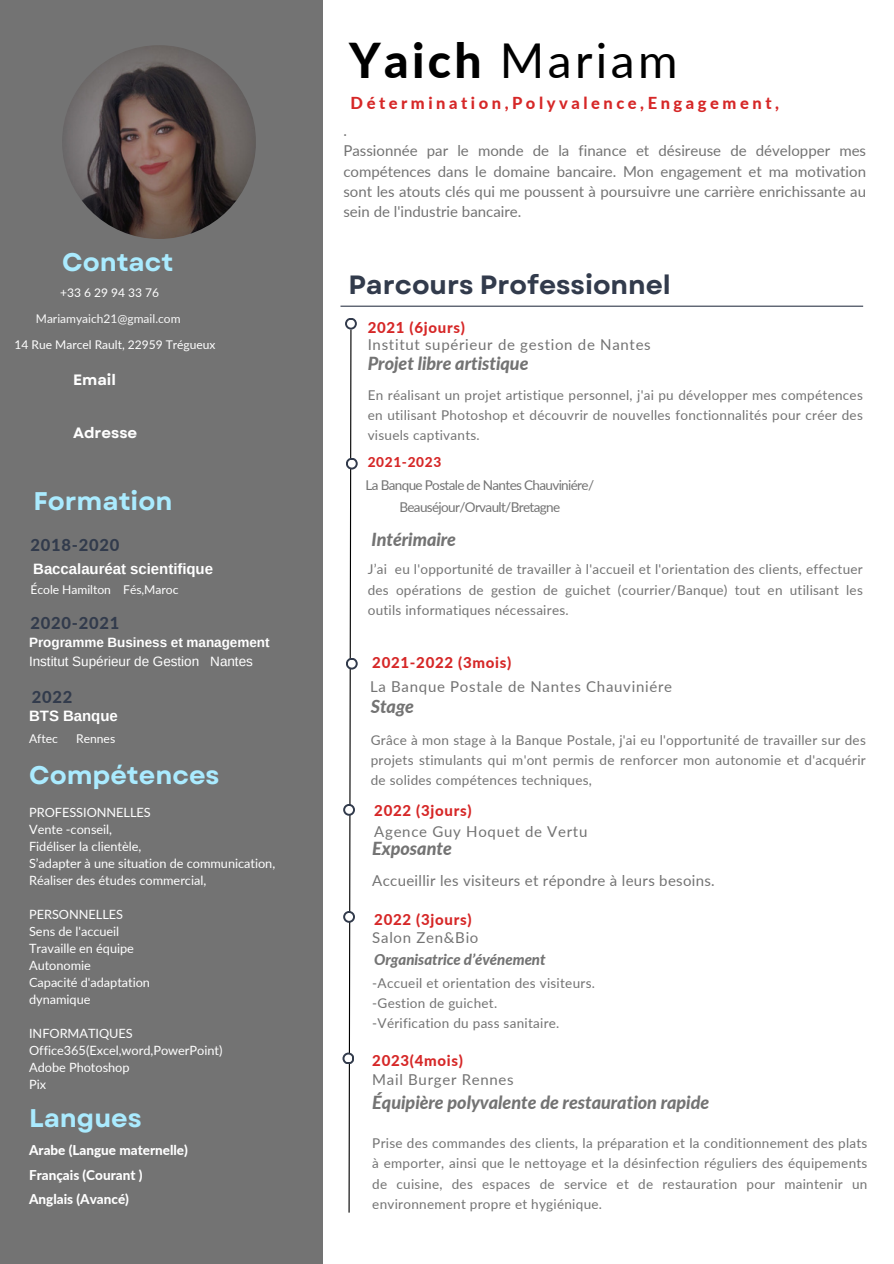
<style>
.page{position:relative;width:894px;height:1264px;background:#fff}
.page>*{position:absolute;margin:0;border:0;box-sizing:border-box;transform-origin:0 0}
.t1{font:48px "Lato";letter-spacing:.07em;color:#000}
.t2{font:700 26.4px "Garet";color:#323b4c}
.t3{font:700 25.5px "Garet";color:#aaebff}
.t4{font:italic 800 18px "Lato";letter-spacing:-.005em;color:#737373}
.t5{font:800 16.5px "Lato";letter-spacing:.215em;color:#d62727}
.t6{font:800 16.5px "Lato";letter-spacing:.045em;color:#323b4c}
.t7{font:15px/20.2px "Lato";color:#737373}
.t8{font:15px "Lato";letter-spacing:.045em;color:#737373}
.t9{font:800 15px "Lato";letter-spacing:.045em;color:#d62727}
.t10{font:15px "Lato";letter-spacing:.02em;color:#737373}
.t11{font:700 15px "Arimo";letter-spacing:-.005em;color:#fff}
.t12{font:italic 800 15px "Lato";letter-spacing:-.005em;color:#737373}
.t13{font:700 15px "Garet";color:#fff}
.t14{font:800 13.65px "Lato";letter-spacing:.045em;color:#d62727}
.t15{font:13.5px/20.2px "Lato";letter-spacing:.02em;color:#737373;text-align:justify}
.t16{font:13.5px/21.3px "Lato";letter-spacing:-.05em;color:#737373;text-align:center}
.t17{font:800 13.5px/23.7px "Lato";color:#fff}
.t18{font:13.5px "Arimo";letter-spacing:-.005em;color:#fff}
.t19{font:700 13.5px "Arimo";letter-spacing:-.005em;color:#fff}
.t20{font:12.75px "Lato";letter-spacing:-.005em;color:#fff}
.t21{font:12.15px "Lato";letter-spacing:-.005em;color:#fff}
.t22{font:12px "Lato";color:#fff}
.t23{font:12px "Lato";color:#f8f8f8}
.s1{font-weight:800}
</style>
<div class="page">
<div style="left:0;top:0;width:322px;height:1263px;background:#737373"></div>
<hr style="left:340px;top:305px;width:522px;height:2px;background:#323b4c">
<svg style="left:348px;top:328px;width:4px;height:885px"></svg>
<svg style="left:345px;top:318px;width:12px;height:11px"></svg>
<div style="left:347px;top:320px;width:8px;height:7px;background:#fff;border-radius:50%"></div>
<svg style="left:346px;top:457px;width:11px;height:12px"></svg>
<div style="left:348px;top:459px;width:7px;height:8px;background:#fff;border-radius:50%"></div>
<svg style="left:346px;top:657px;width:11px;height:12px"></svg>
<div style="left:348px;top:659px;width:7px;height:8px;background:#fff;border-radius:50%"></div>
<img style="left:62px;top:45px;width:194px;height:194px;border-radius:50%">
<svg style="left:343px;top:911px;width:12px;height:11px"></svg>
<div style="left:345px;top:912px;width:8px;height:8px;background:#fff;border-radius:50%"></div>
<svg style="left:342px;top:1052px;width:12px;height:12px"></svg>
<div style="left:344px;top:1054px;width:8px;height:8px;background:#fff;border-radius:50%"></div>
<svg style="left:343px;top:804px;width:12px;height:11px"></svg>
<div style="left:345px;top:806px;width:8px;height:7px;background:#fff;border-radius:50%"></div>
<p class="t3" style="left:62px;top:244px;width:113px">Contact</p>
<p class="t22" style="left:60px;top:285px;width:100px">+33 6 29 94 33 76</p>
<p class="t23" style="left:36px;top:311px;width:146px">Mariamyaich21@gmail.com</p>
<h4 class="t22" style="left:15px;top:337px;width:202px">14 Rue Marcel Rault, 22959 Trégueux</h4>
<p class="t13" style="left:73px;top:368px;width:44px">Email</p>
<h4 class="t13" style="left:73px;top:422px;width:66px">Adresse</h4>
<h2 class="t3" style="left:33px;top:482px;width:140px">Formation</h2>
<h5 class="t6" style="left:30px;top:534px;width:90px">2018-2020</h5>
<h1 class="t11" style="left:33px;top:560px;width:181px">Baccalauréat scientifique</h1>
<h3 class="t21" style="left:30px;top:582px;width:149px">École Hamilton Fés,Maroc</h3>
<h2 class="t6" style="left:30px;top:612px;width:90px">2020-2021</h2>
<h4 class="t19" style="left:29px;top:635px;width:242px">Programme Business et management</h4>
<h6 class="t18" style="left:29px;top:654px;width:225px">Institut Supérieur de Gestion Nantes</h6>
<h5 class="t6" style="left:32px;top:686px;width:42px">2022</h5>
<h3 class="t11" style="left:29px;top:708px;width:90px">BTS Banque</h3>
<p class="t21" style="left:29px;top:730px;width:30px">Aftec</p>
<p class="t21" style="left:76px;top:730px;width:40px">Rennes</p>
<p class="t3" style="left:29px;top:756px;width:192px">Compétences</p>
<h4 class="t20" style="left:29px;top:804px;width:123px">PROFESSIONNELLES</h4>
<h5 class="t20" style="left:29px;top:821px;width:84px">Vente -conseil,</h5>
<h3 class="t20" style="left:29px;top:838px;width:114px">Fidéliser la clientèle,</h3>
<p class="t20" style="left:29px;top:855px;width:247px">S’adapter à une situation de communication,</p>
<h4 class="t20" style="left:29px;top:872px;width:178px">Réaliser des études commercial,</h4>
<p class="t20" style="left:29px;top:906px;width:95px">PERSONNELLES</p>
<h3 class="t20" style="left:29px;top:923px;width:92px">Sens de l'accueil</h3>
<p class="t20" style="left:29px;top:940px;width:106px">Travaille en équipe</p>
<h4 class="t20" style="left:29px;top:957px;width:63px">Autonomie</h4>
<h5 class="t20" style="left:29px;top:974px;width:122px">Capacité d'adaptation</h5>
<h3 class="t20" style="left:29px;top:991px;width:63px">dynamique</h3>
<p class="t20" style="left:29px;top:1025px;width:105px">INFORMATIQUES</p>
<h4 class="t20" style="left:29px;top:1042px;width:195px">Office365(Excel,word,PowerPoint)</h4>
<p class="t20" style="left:29px;top:1059px;width:102px">Adobe Photoshop</p>
<p class="t20" style="left:29px;top:1076px;width:18px">Pix</p>
<p class="t3" style="left:29px;top:1099px;width:114px">Langues</p>
<p class="t17" style="left:29px;top:1138px;width:160px">Arabe (Langue maternelle)</p>
<p class="t17" style="left:29px;top:1162px;width:115px">Français (Courant )<br>Anglais (Avancé)</p>
<h2 class="t1" style="left:349px;top:31px;width:330px"><span class="s1">Yaich</span> Mariam</h2>
<h3 class="t5" style="left:350px;top:92px;width:430px">Détermination,Polyvalence,Engagement,</h3>
<h4 class="t7" style="left:343px;top:120px;width:524px">.<br>Passionnée par le monde de la finance et désireuse de développer mes compétences dans le domaine bancaire. Mon engagement et ma motivation sont les atouts clés qui me poussent à poursuivre une carrière enrichissante au sein de l'industrie bancaire.</h4>
<p class="t2" style="left:348px;top:266px;width:324px">Parcours Professionnel</p>
<h4 class="t9" style="left:367px;top:318px;width:99px">2021 (6jours)</h4>
<h2 class="t8" style="left:367px;top:335px;width:284px">Institut supérieur de gestion de Nantes</h2>
<p class="t4" style="left:367px;top:352px;width:162px">Projet libre artistique</p>
<h3 class="t15" style="left:367px;top:384px;width:496px">En réalisant un projet artistique personnel, j'ai pu développer mes compétences en utilisant Photoshop et découvrir de nouvelles fonctionnalités pour créer des visuels captivants.</h3>
<p class="t14" style="left:367px;top:454px;width:75px">2021-2023</p>
<h2 class="t16" style="left:365px;top:474px;width:230px">La Banque Postale de Nantes Chauviniére/<br>Beauséjour/Orvault/Bretagne</h2>
<h3 class="t4" style="left:371px;top:527px;width:86px">Intérimaire</h3>
<h6 class="t15" style="left:367px;top:559px;width:496px">J’ai eu l'opportunité de travailler à l'accueil et l'orientation des clients, effectuer des opérations de gestion de guichet (courrier/Banque) tout en utilisant les outils informatiques nécessaires.</h6>
<p class="t9" style="left:372px;top:653px;width:140px">2021-2022 (3mois)</p>
<p class="t8" style="left:370px;top:677px;width:303px">La Banque Postale de Nantes Chauviniére</p>
<p class="t4" style="left:370px;top:695px;width:45px">Stage</p>
<p class="t15" style="left:370px;top:729px;width:496px">Grâce à mon stage à la Banque Postale, j'ai eu l'opportunité de travailler sur des projets stimulants qui m'ont permis de renforcer mon autonomie et d'acquérir de solides compétences techniques,</p>
<p class="t9" style="left:374px;top:801px;width:99px">2022 (3jours)</p>
<p class="t8" style="left:374px;top:822px;width:214px">Agence Guy Hoquet de Vertu</p>
<p class="t4" style="left:372px;top:837px;width:81px">Exposante</p>
<p class="t10" style="left:372px;top:871px;width:344px">Accueillir les visiteurs et répondre à leurs besoins.</p>
<p class="t9" style="left:374px;top:910px;width:99px">2022 (3jours)</p>
<h5 class="t8" style="left:372px;top:928px;width:108px">Salon Zen&amp;Bio</h5>
<h3 class="t12" style="left:374px;top:950px;width:173px">Organisatrice d’événement</h3>
<h5 class="t15" style="left:372px;top:972px;width:224px">-Accueil et orientation des visiteurs.</h5>
<h4 class="t15" style="left:372px;top:992px;width:126px">-Gestion de guichet.</h4>
<h5 class="t15" style="left:372px;top:1012px;width:188px">-Vérification du pass sanitaire.</h5>
<h4 class="t9" style="left:372px;top:1051px;width:92px">2023(4mois)</h4>
<p class="t8" style="left:372px;top:1070px;width:143px">Mail Burger Rennes</p>
<p class="t4" style="left:372px;top:1091px;width:338px">Équipière polyvalente de restauration rapide</p>
<p class="t15" style="left:372px;top:1132px;width:496px">Prise des commandes des clients, la préparation et la conditionnement des plats à emporter, ainsi que le nettoyage et la désinfection réguliers des équipements de cuisine, des espaces de service et de restauration pour maintenir un environnement propre et hygiénique.</p>
</div>
